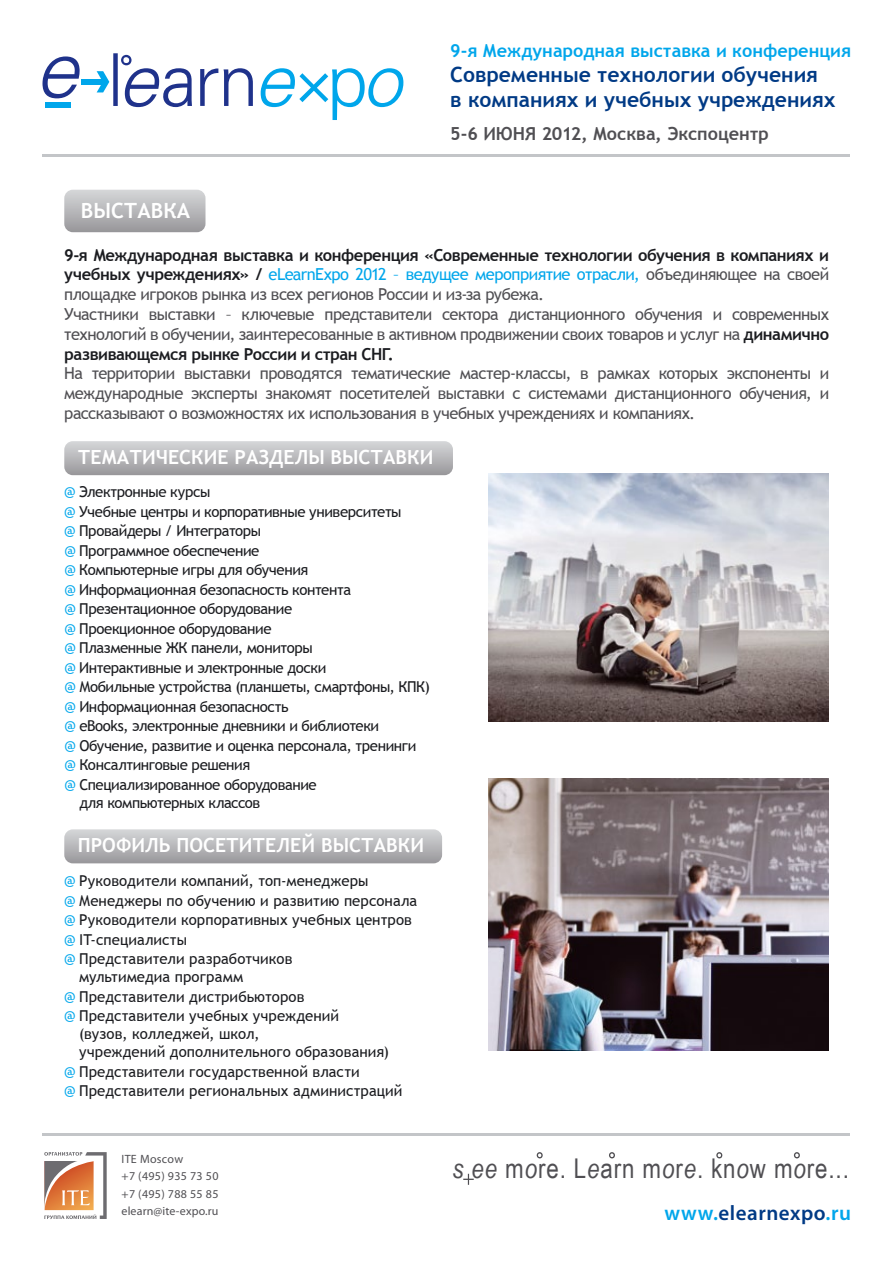
<style>
.page{position:relative;width:893px;height:1263px;background:#fff}
.page>*{position:absolute;margin:0;border:0;box-sizing:border-box;transform-origin:0 0}
.t1{font:27.15px "Arial Narrow";letter-spacing:.035em;color:#504f53}
.t2{font:700 21px/25.2px "Trebuchet MS";color:#003a85}
.t3{font:600 21px "Myriad Pro";letter-spacing:.025em;color:#003a85}
.t4{font:700 21px "Trebuchet MS";color:#fff}
.t5{font:700 19.5px "Trebuchet MS";color:#fff}
.t6{font:700 18px "Trebuchet MS";color:#00a6eb}
.t7{font:700 18px "Trebuchet MS";letter-spacing:-.005em;color:#504f53}
.t8{font:16.5px/19.8px "Trebuchet MS";letter-spacing:-.03em;color:#504f53}
.t9{font:15px/19.5px "Trebuchet MS";letter-spacing:-.02em;color:#1b1c20}
.t10{font:15px/19.5px "Trebuchet MS";letter-spacing:.005em;color:#1b1c20}
.t11{font:12px/17.2px "Myriad Pro";letter-spacing:.025em;color:#504f53}
.s1{font-weight:700;color:#1b1c20}
.s2{color:#00a6eb}
.s3{font-style:italic}
</style>
<div class="page">
<svg style="left:42px;top:56px;width:38px;height:42px"></svg>
<svg style="left:224px;top:68px;width:29px;height:38px"></svg>
<svg style="left:261px;top:68px;width:142px;height:52px"></svg>
<div style="left:45px;top:102px;width:25px;height:6px;background:#00a6eb"></div>
<svg style="left:200px;top:68px;width:18px;height:38px"></svg>
<div style="left:81px;top:79px;width:24px;height:6px;background:#00a6eb"></div>
<svg style="left:97px;top:53px;width:95px;height:54px"></svg>
<svg style="left:463px;top:1174px;width:11px;height:11px"></svg>
<svg style="left:794px;top:1152px;width:6px;height:6px"></svg>
<svg style="left:716px;top:1152px;width:6px;height:6px"></svg>
<svg style="left:609px;top:1152px;width:6px;height:6px"></svg>
<svg style="left:537px;top:1152px;width:6px;height:6px"></svg>
<svg style="left:44px;top:1152px;width:63px;height:67px"></svg>
<hr style="left:42px;top:155px;width:808px;height:2px;background:#c3c5c8">
<hr style="left:42px;top:1133px;width:808px;height:3px;background:#c3c5c8">
<div style="left:64px;top:190px;width:142px;height:42px;background:linear-gradient(to bottom,#d5d7d9,#9a999c);border-radius:9px"></div>
<div style="left:64px;top:441px;width:389px;height:34px;background:linear-gradient(to bottom,#d6d8da,#9b9a9d);border-radius:9px"></div>
<img style="left:488px;top:778px;width:340px;height:273px">
<div style="left:64px;top:829px;width:378px;height:34px;background:linear-gradient(to bottom,#d6d8da,#9b9a9d);border-radius:9px"></div>
<img style="left:488px;top:474px;width:340px;height:247px">
<p class="t6" style="left:450px;top:39px;width:402px">9-я Международная выставка и конференция</p>
<p class="t2" style="left:450px;top:62px;width:387px">Современные технологии обучения<br>в компаниях и учебных учреждениях</p>
<p class="t4" style="left:81px;top:198px;width:111px">ВЫСТАВКА</p>
<p class="t7" style="left:450px;top:122px;width:320px">5-6 ИЮНЯ 2012, Москва, Экспоцентр</p>
<p class="t8" style="left:64px;top:245px;width:766px"><span class="s1">9-я Международная выставка и конференция «Современные технологии обучения в компаниях и учебных учреждениях» /</span> <span class="s2">eLearnExpo 2012 – ведущее мероприятие отрасли,</span> объединяющее на своей площадке игроков рынка из всех регионов России и из-за рубежа.<br>Участники выставки – ключевые представители сектора дистанционного обучения и современных технологий в обучении, заинтересованные в активном продвижении своих товаров и услуг на <span class="s1">динамично развивающемся рынке России и стран СНГ.</span></p>
<p class="t8" style="left:64px;top:364px;width:766px;text-align:justify">На территории выставки проводятся тематические мастер-классы, в рамках которых экспоненты и международные эксперты знакомят посетителей выставки с системами дистанционного обучения, и рассказывают о возможностях их использования в учебных учреждениях и компаниях.</p>
<p class="t5" style="left:78px;top:445px;width:357px">ТЕМАТИЧЕСКИЕ РАЗДЕЛЫ ВЫСТАВКИ</p>
<p class="t9" style="left:64px;top:483px;width:367px"><span class="s2">@</span> Электронные курсы<br><span class="s2">@</span> Учебные центры и корпоративные университеты<br><span class="s2">@</span> Провайдеры / Интеграторы<br><span class="s2">@</span> Программное обеспечение<br><span class="s2">@</span> Компьютерные игры для обучения<br><span class="s2">@</span> Информационная безопасность контента<br><span class="s2">@</span> Презентационное оборудование<br><span class="s2">@</span> Проекционное оборудование<br><span class="s2">@</span> Плазменные ЖК панели, мониторы<br><span class="s2">@</span> Интерактивные и электронные доски<br><span class="s2">@</span> Мобильные устройства (планшеты, смартфоны, КПК) <span class="s2">@</span> Информационная безопасность<br><span class="s2">@</span> eBooks, электронные дневники и библиотеки<br><span class="s2">@</span> Обучение, развитие и оценка персонала, тренинги <span class="s2">@</span> Консалтинговые решения<br><span class="s2">@</span> Специализированное оборудование</p>
<p class="t9" style="left:79px;top:793px;width:182px">для компьютерных классов</p>
<p class="t5" style="left:78px;top:833px;width:348px">ПРОФИЛЬ ПОСЕТИТЕЛЕЙ ВЫСТАВКИ</p>
<p class="t10" style="left:64px;top:871px;width:354px"><span class="s2">@</span> Руководители компаний, топ-менеджеры<br><span class="s2">@</span> Менеджеры по обучению и развитию персонала <span class="s2">@</span> Руководители корпоративных учебных центров <span class="s2">@</span> IT-специалисты<br><span class="s2">@</span> Представители разработчиков</p>
<p class="t10" style="left:64px;top:967px;width:276px;text-indent:15px">мультимедиа программ<br><span class="s2">@</span> Представители дистрибьюторов<br><span class="s2">@</span> Представители учебных учреждений</p>
<p class="t10" style="left:79px;top:1025px;width:311px;line-height:18px">(вузов, колледжей, школ,<br>учреждений дополнительного образования)</p>
<p class="t10" style="left:64px;top:1062px;width:340px"><span class="s2">@</span> Представители государственной власти<br><span class="s2">@</span> Представители региональных администраций</p>
<p class="t11" style="left:122px;top:1150px;width:98px">ITE Moscow<br>+7 (495) 935 73 50 +7 (495) 788 55 85 elearn@ite-expo.ru</p>
<h1 class="t1" style="left:452px;top:1149px;width:398px"><span class="s3">s ee</span> m<span class="s3">o</span>re. L<span class="s3">e</span>arn m<span class="s3">o</span>r<span class="s3">e</span>. kn<span class="s3">o</span>w m<span class="s3">o</span>re...</h1>
<p class="t3" style="left:665px;top:1200px;width:188px"><span class="s2">www.</span>elearnexpo<span class="s2">.ru</span></p>
</div>
